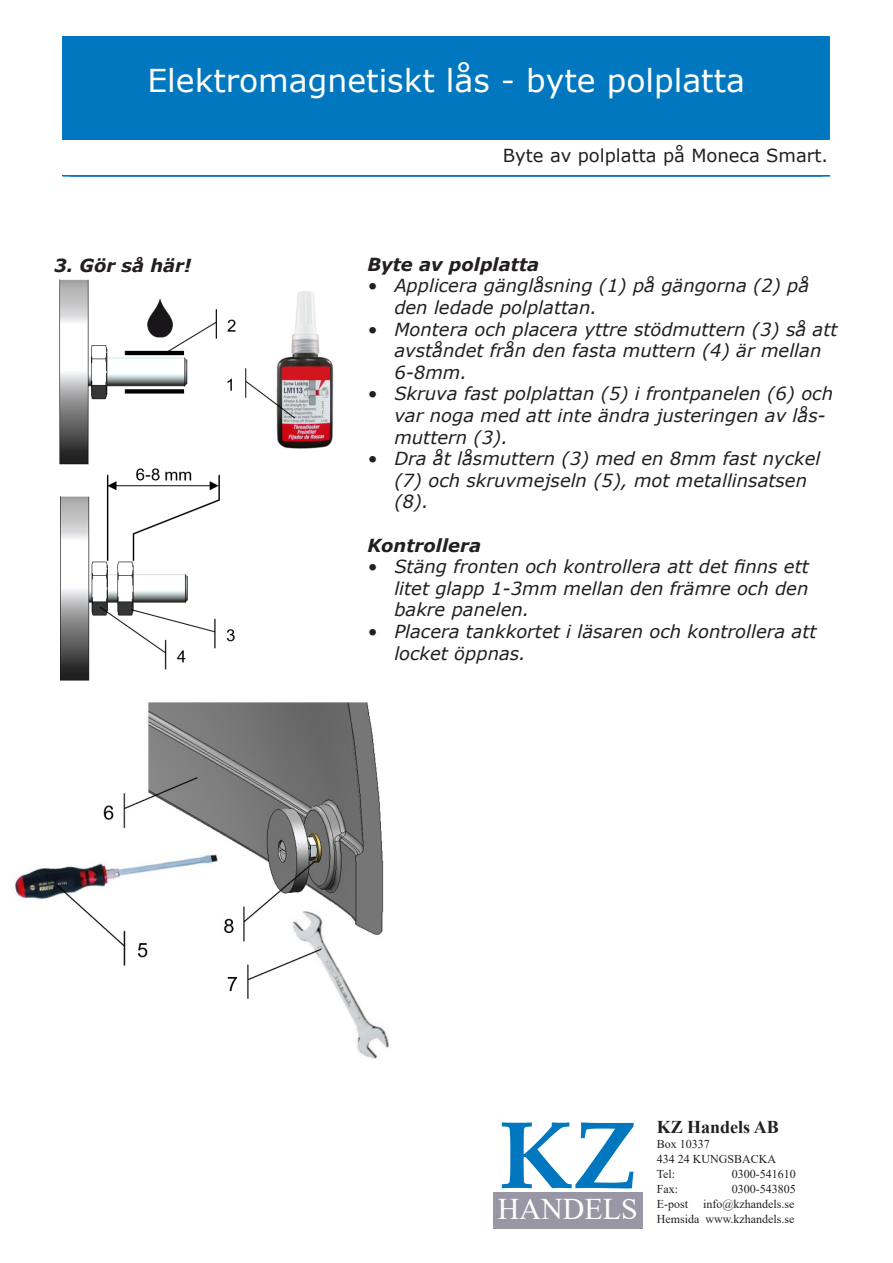
<style>
.page{position:relative;width:893px;height:1263px;background:#fff}
.page>*{position:absolute;margin:0;border:0;box-sizing:border-box;transform-origin:0 0}
.t1{font:700 96px "Book Antiqua";color:#0077be}
.t2{font:31.5px "Verdana";color:#fff}
.t3{font:30px "Times New Roman";color:#fff}
.t4{font:italic 18px/21.6px "Verdana";color:#231f20}
.t5{font:italic 700 18px "Verdana";color:#231f20}
.t6{font:18px "Verdana";color:#231f20}
.t7{font:700 18px "Times New Roman";color:#231f20}
.t8{font:12px "Times New Roman";color:#231f20}
</style>
<div class="page">
<img style="left:63px;top:176px;width:479px;height:1px">
<div style="left:62px;top:175px;width:768px;height:1px;border:1px solid #0077be"></div>
<div style="left:62px;top:36px;width:768px;height:103px;background:#0077be"></div>
<img style="left:59px;top:279px;width:275px;height:402px">
<img style="left:15px;top:702px;width:375px;height:357px">
<p class="t2" style="left:147px;top:59px;width:599px">Elektromagnetiskt lås - byte polplatta</p>
<p class="t5" style="left:54px;top:252px;width:139px">3. Gör så här!</p>
<p class="t6" style="left:503px;top:143px;width:327px">Byte av polplatta på Moneca Smart.</p>
<p class="t5" style="left:367px;top:251px;width:173px">Byte av polplatta</p>
<p class="t4" style="left:394px;top:275px;width:416px;text-indent:-27px">• Applicera gänglåsning (1) på gängorna (2) på den ledade polplattan.</p>
<p class="t4" style="left:394px;top:318px;width:445px;text-indent:-27px">• Montera och placera yttre stödmuttern (3) så att avståndet från den fasta muttern (4) är mellan<br>6-8mm.</p>
<p class="t4" style="left:394px;top:383px;width:440px;text-indent:-27px">• Skruva fast polplattan (5) i frontpanelen (6) och var noga med att inte ändra justeringen av lås&shy;muttern (3).</p>
<p class="t4" style="left:394px;top:448px;width:428px;text-indent:-27px">• Dra åt låsmuttern (3) med en 8mm fast nyckel (7) och skruvmejseln (5), mot metallinsatsen (8).</p>
<p class="t5" style="left:367px;top:532px;width:115px">Kontrollera</p>
<p class="t4" style="left:394px;top:556px;width:416px;text-align:justify;text-indent:-27px">• Stäng fronten och kontrollera att det finns ett litet glapp 1-3mm mellan den främre och den bakre panelen.</p>
<p class="t4" style="left:394px;top:620px;width:424px;text-indent:-27px">• Placera tankkortet i läsaren och kontrollera att locket öppnas.</p>
<p class="t1" style="left:498px;top:1090px;width:140px">KZ</p>
<p class="t3" style="left:498px;top:1188px;width:141px">HANDELS</p>
<p class="t7" style="left:657px;top:1114px;width:124px">KZ Handels AB</p>
<p class="t8" style="left:657px;top:1136px;width:55px">Box 10337</p>
<p class="t8" style="left:657px;top:1151px;width:121px">434 24 KUNGSBACKA</p>
<p class="t8" style="left:657px;top:1166px;width:20px">Tel:</p>
<p class="t8" style="left:732px;top:1166px;width:65px">0300-541610</p>
<p class="t8" style="left:657px;top:1181px;width:23px">Fax:</p>
<p class="t8" style="left:732px;top:1181px;width:65px">0300-543805</p>
<p class="t8" style="left:657px;top:1196px;width:139px">E-post info@kzhandels.se</p>
<p class="t8" style="left:657px;top:1211px;width:139px">Hemsida www.kzhandels.se</p>
</div>
